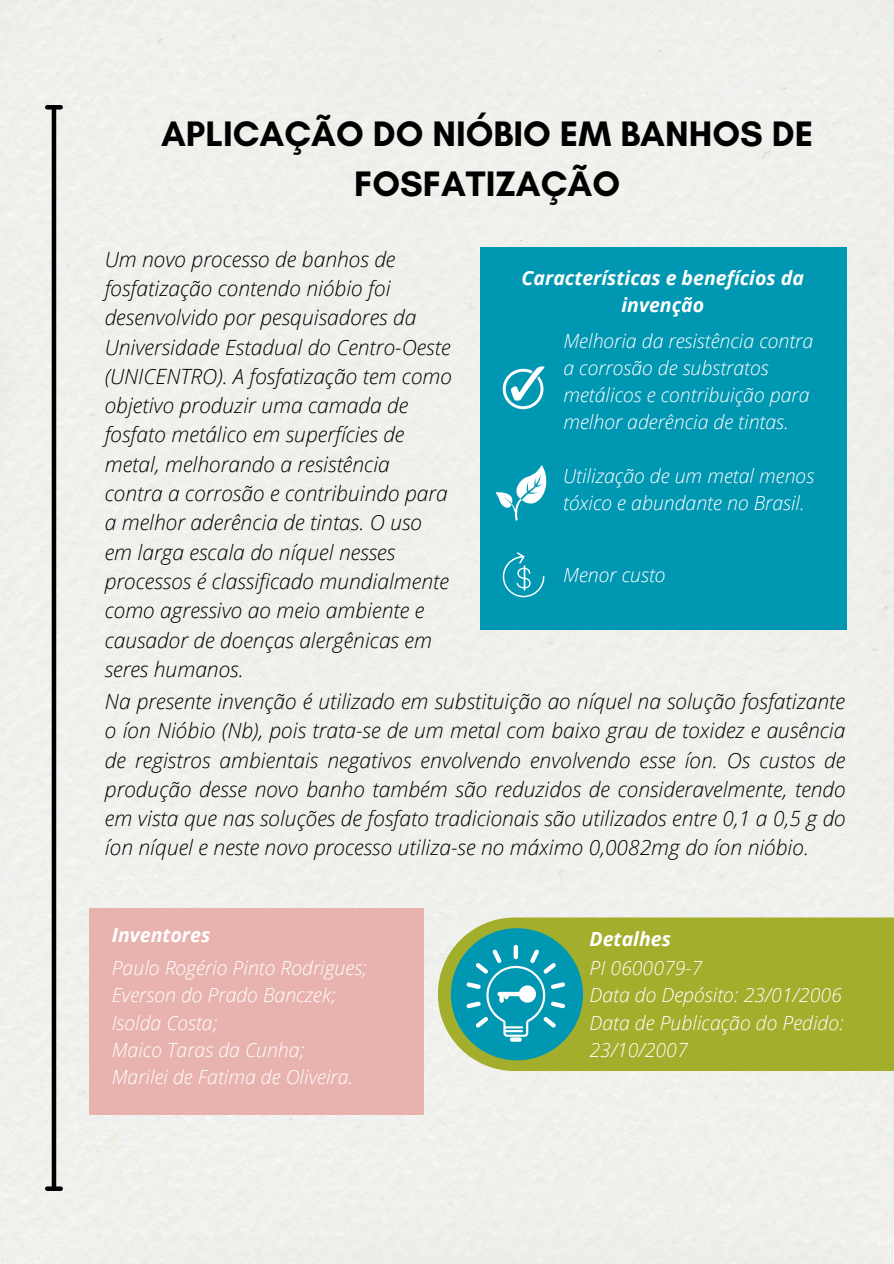
<style>
.page{position:relative;width:894px;height:1264px;background:#fff}
.page>*{position:absolute;margin:0;border:0;box-sizing:border-box;transform-origin:0 0}
.t1{font:700 36px/49.5px "Glacial Indifference";color:#000;text-align:center}
.t2{font:italic 300 21px/29.2px "Open Sans";color:#000;text-align:justify}
.t3{font:italic 300 19.5px/27px "Open Sans";color:#fff}
.t4{font:italic 700 19.5px/27px "Open Sans";color:#fff;text-align:center}
</style>
<div class="page">
<div style="left:0;top:0;width:893px;height:1263px;background:#eff0eb"></div>
<hr style="left:52px;top:108px;width:4px;height:1079px;background:#000">
<svg style="left:47px;top:1186px;width:14px;height:4px"></svg>
<hr style="left:47px;top:105px;width:14px;height:4px;background:#000">
<div style="left:479px;top:247px;width:366px;height:383px;background:#0097b2"></div>
<svg style="left:502px;top:366px;width:42px;height:43px"></svg>
<div style="left:89px;top:908px;width:334px;height:206px;background:#e8b3af"></div>
<div style="left:438px;top:917px;width:455px;height:153px;background:#a4ae2d"></div>
<div style="left:450px;top:928px;width:133px;height:132px;background:#0097b2;border-radius:50%"></div>
<svg style="left:509px;top:1037px;width:12px;height:4px"></svg>
<div style="left:513px;top:945px;width:5px;height:14px;background:#fff;border-radius:2px"></div>
<svg style="left:466px;top:949px;width:99px;height:87px"></svg>
<svg style="left:495px;top:465px;width:52px;height:56px"></svg>
<svg style="left:502px;top:552px;width:42px;height:45px"></svg>
<p class="t1" style="left:161px;top:109px;width:653px">APLICAÇÃO DO NIÓBIO EM BANHOS DE<br>FOSFATIZAÇÃO</p>
<p class="t2" style="left:105px;top:244px;width:349px;text-align:left">Um novo processo de banhos de fosfatização contendo nióbio foi desenvolvido por pesquisadores da Universidade Estadual do Centro-Oeste (UNICENTRO). A fosfatização tem como objetivo produzir uma camada de fosfato metálico em superfícies de metal, melhorando a resistência contra a corrosão e contribuindo para a melhor aderência de tintas. O uso em larga escala do níquel nesses processos é classificado mundialmente como agressivo ao meio ambiente e causador de doenças alergênicas em seres humanos.</p>
<p class="t4" style="left:521px;top:263px;width:284px">Características e benefícios da invenção</p>
<p class="t3" style="left:563px;top:327px;width:251px">Melhoria da resistência contra a corrosão de substratos metálicos e contribuição para melhor aderência de tintas.</p>
<p class="t3" style="left:563px;top:462px;width:252px">Utilização de um metal menos tóxico e abundante no Brasil.</p>
<p class="t3" style="left:563px;top:560px;width:104px">Menor custo</p>
<p class="t2" style="left:105px;top:686px;width:742px">Na presente invenção é utilizado em substituição ao níquel na solução fosfatizante o íon Nióbio (Nb), pois trata-se de um metal com baixo grau de toxidez e ausência de registros ambientais negativos envolvendo envolvendo esse íon. Os custos de produção desse novo banho também são reduzidos de consideravelmente, tendo em vista que nas soluções de fosfato tradicionais são utilizados entre 0,1 a 0,5 g do íon níquel e neste novo processo utiliza-se no máximo 0,0082mg do íon nióbio.</p>
<p class="t4" style="left:112px;top:920px;width:100px">Inventores</p>
<p class="t3" style="left:112px;top:954px;width:256px">Paulo Rogério Pinto Rodrigues;</p>
<p class="t3" style="left:112px;top:981px;width:225px">Everson do Prado Banczek;</p>
<p class="t3" style="left:112px;top:1008px;width:107px">Isolda Costa;</p>
<p class="t3" style="left:112px;top:1035px;width:194px">Maico Taras da Cunha;</p>
<p class="t3" style="left:112px;top:1062px;width:243px">Marilei de Fatima de Oliveira.</p>
<p class="t4" style="left:589px;top:925px;width:83px">Detalhes</p>
<p class="t3" style="left:589px;top:954px;width:114px">PI 0600079-7</p>
<p class="t3" style="left:589px;top:981px;width:254px">Data do Depósito: 23/01/2006</p>
<p class="t3" style="left:589px;top:1008px;width:255px">Data de Publicação do Pedido:</p>
<p class="t3" style="left:589px;top:1035px;width:100px">23/10/2007</p>
</div>
